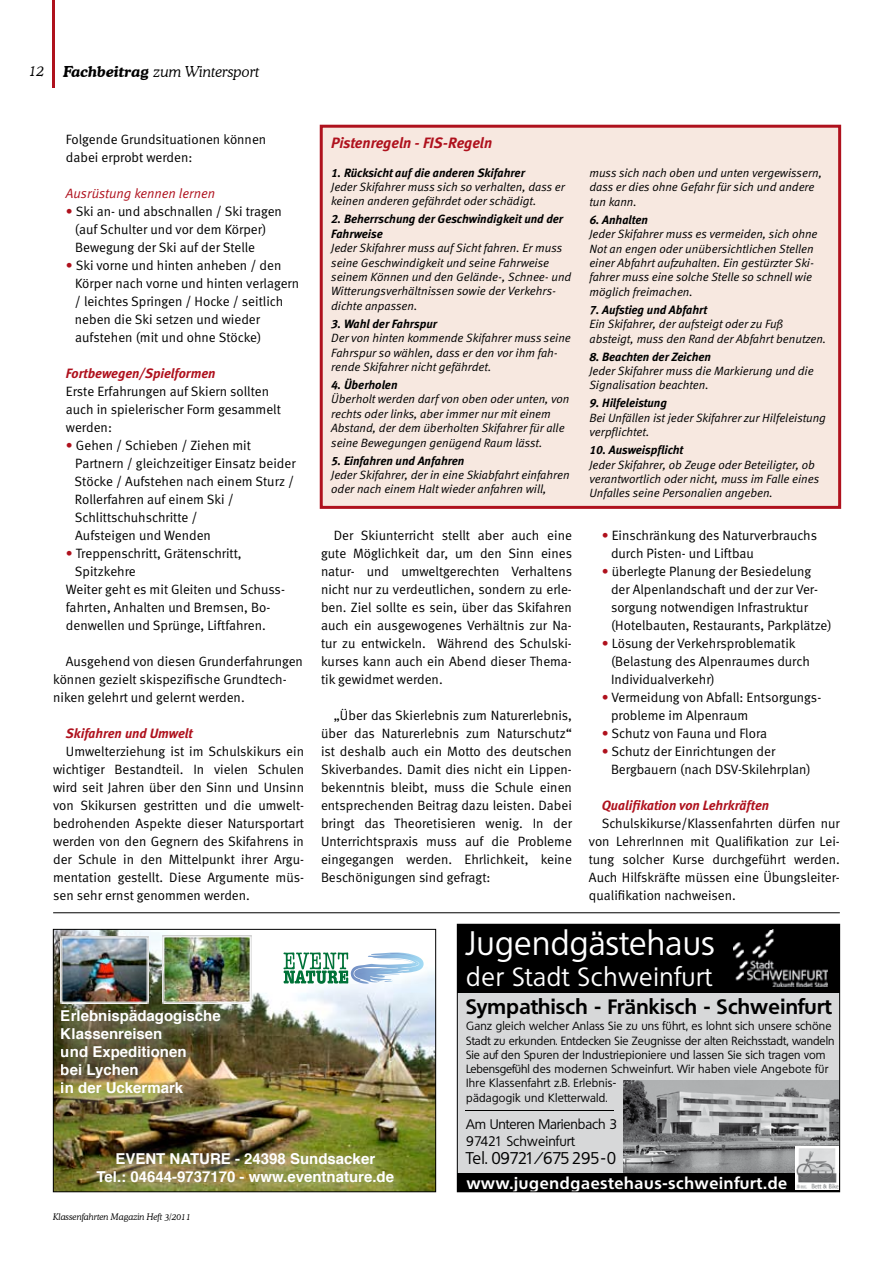
<style>
.page{position:relative;width:893px;height:1263px;background:#fff}
.page>*{position:absolute;margin:0;border:0;box-sizing:border-box;transform-origin:0 0}
.t1{font:33px "Quebec";letter-spacing:.01em;color:#fff}
.t2{font:25.5px "Quebec";letter-spacing:.03em;color:#fff}
.t3{font:700 20.25px "Quebec";letter-spacing:.02em;color:#000}
.t4{font:16.5px "Quebec";letter-spacing:-.025em;color:#000}
.t5{font:700 15.9px "Quebec";letter-spacing:.05em;color:#fff}
.t6{font:700 15px/18px "Helvetica";color:#fff}
.t7{font:italic 300 15px "Cooper BT";color:#000}
.t8{font:italic 15px "Meta Bold LF";color:#af111d}
.t9{font:13.5px/18px "Meta Normal";color:#000}
.t10{font:italic 700 13.5px "Meta";color:#af111d}
.t11{font:13.5px/16.5px "Quebec";letter-spacing:-.01em;color:#000}
.t12{font:italic 13.5px "Meta Bold LF";color:#af111d}
.t13{font:italic 13.5px "Meta Normal";color:#af111d}
.t14{font:italic 12px/14.4px "Meta Normal LF";color:#000}
.t15{font:italic 12px/14.4px "Meta Bold LF";color:#000}
.t16{font:11.55px/14.2px "Quebec";letter-spacing:.01em;color:#000}
.t17{font:italic 300 9px "Cooper BT";color:#000}
.s1{font-weight:700}
.s2{color:#af111d}
</style>
<div class="page">
<div style="left:457px;top:931px;width:383px;height:243px;background:#d7d8d9"></div>
<img style="left:624px;top:1080px;width:214px;height:93px">
<div style="left:457px;top:924px;width:383px;height:68px;background:#000"></div>
<div style="left:457px;top:1173px;width:383px;height:19px;background:#000"></div>
<img style="left:733px;top:929px;width:95px;height:57px">
<hr style="left:466px;top:1110px;width:148px;height:1px;background:#000">
<img style="left:795px;top:1146px;width:43px;height:44px">
<div style="left:457px;top:924px;width:383px;height:268px;border:1px solid #000"></div>
<hr style="left:53px;top:0;width:2px;height:88px;background:#af111d">
<hr style="left:53px;top:912px;width:787px;height:1px;background:#000">
<img style="left:55px;top:931px;width:379px;height:259px">
<img style="left:274px;top:943px;width:160px;height:63px">
<svg style="left:283px;top:952px;width:139px;height:32px"></svg>
<img style="left:55px;top:1000px;width:187px;height:116px">
<img style="left:86px;top:1143px;width:329px;height:47px">
<img style="left:60px;top:936px;width:89px;height:67px">
<img style="left:163px;top:936px;width:88px;height:67px">
<div style="left:53px;top:929px;width:383px;height:263px;border:1px solid #000"></div>
<div style="left:321px;top:126px;width:519px;height:381px;background:#f7e8e0"></div>
<div style="left:320px;top:125px;width:521px;height:384px;border:3px solid #af111d"></div>
<p class="t7" style="left:29px;top:62px;width:17px">12</p>
<p class="t7" style="left:63px;top:63px;width:197px"><span class="s1">Fachbeitrag</span> zum Wintersport</p>
<p class="t9" style="left:66px;top:130px;width:202px">Folgende Grundsituationen können dabei erprobt werden:</p>
<p class="t13" style="left:66px;top:186px;width:151px">Ausrüstung kennen lernen</p>
<p class="t9" style="left:75px;top:202px;width:209px;text-indent:-9px"><span class="s2">•</span> Ski an- und abschnallen / Ski tragen (auf Schulter und vor dem Körper)<br>Bewegung der Ski auf der Stelle</p>
<p class="t9" style="left:75px;top:256px;width:226px;text-indent:-9px"><span class="s2">•</span> Ski vorne und hinten anheben / den Körper nach vorne und hinten verlagern / leichtes Springen / Hocke / seitlich neben die Ski setzen und wieder aufstehen (mit und ohne Stöcke)</p>
<p class="t12" style="left:66px;top:365px;width:151px">Fortbewegen/Spielformen</p>
<p class="t9" style="left:66px;top:382px;width:217px">Erste Erfahrungen auf Skiern sollten auch in spielerischer Form gesammelt werden:</p>
<p class="t9" style="left:75px;top:436px;width:223px;text-indent:-9px"><span class="s2">•</span> Gehen / Schieben / Ziehen mit<br>Partnern / gleichzeitiger Einsatz beider<br>Stöcke / Aufstehen nach einem Sturz /<br>Rollerfahren auf einem Ski /<br>Schlittschuhschritte /<br>Aufsteigen und Wenden</p>
<p class="t9" style="left:66px;top:544px;width:177px"><span class="s2">•</span> Treppenschritt, Grätenschritt,</p>
<p class="t9" style="left:75px;top:562px;width:62px">Spitzkehre</p>
<p class="t9" style="left:66px;top:580px;width:220px">Weiter geht es mit Gleiten und Schuss-</p>
<p class="t9" style="left:66px;top:598px;width:206px">fahrten, Anhalten und Bremsen, Bo-</p>
<p class="t9" style="left:66px;top:616px;width:201px">denwellen und Sprünge, Liftfahren.</p>
<p class="t9" style="left:53px;top:652px;width:251px;text-indent:13px">Ausgehend von diesen Grunderfahrungen können gezielt skispezifische Grundtech&shy;niken gelehrt und gelernt werden.</p>
<p class="t10" style="left:66px;top:725px;width:128px">Skifahren und Umwelt</p>
<p class="t9" style="left:53px;top:742px;width:253px;text-align:justify;text-indent:13px">Umwelterziehung ist im Schulskikurs ein wichtiger Bestandteil. In vielen Schulen wird seit Jahren über den Sinn und Unsinn von Skikursen gestritten und die umwelt&shy;bedrohenden Aspekte dieser Natursportart werden von den Gegnern des Skifahrens in der Schule in den Mittelpunkt ihrer Argu&shy;mentation gestellt. Diese Argumente müs&shy;sen sehr ernst genommen werden.</p>
<p class="t6" style="left:61px;top:1008px;width:162px">Erlebnispädagogische<br>Klassenreisen<br>und Expeditionen<br>bei Lychen<br>in der Uckermark</p>
<p class="t8" style="left:331px;top:134px;width:162px">Pistenregeln - FIS-Regeln</p>
<p class="t15" style="left:331px;top:165px;width:195px">1. Rücksicht auf die anderen Skifahrer</p>
<p class="t14" style="left:331px;top:180px;width:235px">Jeder Skifahrer muss sich so verhalten, dass er keinen anderen gefährdet oder schädigt.</p>
<p class="t15" style="left:331px;top:212px;width:234px">2. Beherrschung der Geschwindigkeit und der<br>Fahrweise</p>
<p class="t14" style="left:331px;top:241px;width:242px">Jeder Skifahrer muss auf Sicht fahren. Er muss seine Geschwindigkeit und seine Fahrweise seinem Können und den Gelände-, Schnee- und Witterungsverhältnissen sowie der Verkehrs&shy;dichte anpassen.</p>
<p class="t15" style="left:331px;top:316px;width:108px">3. Wahl der Fahrspur</p>
<p class="t14" style="left:331px;top:331px;width:241px">Der von hinten kommende Skifahrer muss seine<br>Fahrspur so wählen, dass er den vor ihm fah&shy;rende Skifahrer nicht gefährdet.</p>
<p class="t15" style="left:331px;top:378px;width:68px">4. Überholen</p>
<p class="t14" style="left:331px;top:392px;width:240px">Überholt werden darf von oben oder unten, von rechts oder links, aber immer nur mit einem Abstand, der dem überholten Skifahrer für alle seine Bewegungen genügend Raum lässt.</p>
<p class="t15" style="left:331px;top:453px;width:135px">5. Einfahren und Anfahren</p>
<p class="t14" style="left:331px;top:468px;width:240px">Jeder Skifahrer, der in eine Skiabfahrt einfahren oder nach einem Halt wieder anfahren will,</p>
<p class="t9" style="left:321px;top:526px;width:252px;text-align:justify;text-indent:13px">Der Skiunterricht stellt aber auch eine gute Möglichkeit dar, um den Sinn eines natur- und umweltgerechten Verhaltens nicht nur zu verdeutlichen, sondern zu erle&shy;ben. Ziel sollte es sein, über das Skifahren auch ein ausgewogenes Verhältnis zur Na&shy;tur zu entwickeln. Während des Schulski&shy;kurses kann auch ein Abend dieser Thema&shy;tik gewidmet werden.</p>
<p class="t9" style="left:321px;top:706px;width:252px;text-align:justify;text-indent:13px">„Über das Skierlebnis zum Naturerlebnis, über das Naturerlebnis zum Naturschutz“ ist deshalb auch ein Motto des deutschen Skiverbandes. Damit dies nicht ein Lippen&shy;bekenntnis bleibt, muss die Schule einen entsprechenden Beitrag dazu leisten. Dabei bringt das Theoretisieren wenig. In der Unterrichtspraxis muss auf die Probleme eingegangen werden. Ehrlichkeit, keine Beschönigungen sind gefragt:</p>
<p class="t14" style="left:589px;top:165px;width:234px">muss sich nach oben und unten vergewissern, dass er dies ohne Gefahr für sich und andere tun kann.</p>
<p class="t15" style="left:589px;top:212px;width:60px">6. Anhalten</p>
<p class="t14" style="left:589px;top:227px;width:230px">Jeder Skifahrer muss es vermeiden, sich ohne Not an engen oder unübersichtlichen Stellen einer Abfahrt aufzuhalten. Ein gestürzter Ski&shy;fahrer muss eine solche Stelle so schnell wie möglich freimachen.</p>
<p class="t15" style="left:589px;top:302px;width:119px">7. Aufstieg und Abfahrt</p>
<p class="t14" style="left:589px;top:317px;width:238px">Ein Skifahrer, der aufsteigt oder zu Fuß absteigt, muss den Rand der Abfahrt benutzen.</p>
<p class="t15" style="left:589px;top:349px;width:123px">8. Beachten der Zeichen</p>
<p class="t14" style="left:589px;top:363px;width:226px">Jeder Skifahrer muss die Markierung und die<br>Signalisation beachten.</p>
<p class="t15" style="left:589px;top:396px;width:79px">9. Hilfeleistung</p>
<p class="t14" style="left:589px;top:410px;width:238px">Bei Unfällen ist jeder Skifahrer zur Hilfeleistung verpflichtet.</p>
<p class="t15" style="left:589px;top:443px;width:95px">10. Ausweispflicht</p>
<p class="t14" style="left:589px;top:457px;width:231px">Jeder Skifahrer, ob Zeuge oder Beteiligter, ob verantwortlich oder nicht, muss im Falle eines<br>Unfalles seine Personalien angeben.</p>
<p class="t9" style="left:611px;top:526px;width:208px;text-indent:-9px"><span class="s2">•</span> Einschränkung des Naturverbrauchs durch Pisten- und Liftbau</p>
<p class="t9" style="left:611px;top:562px;width:222px;text-indent:-9px"><span class="s2">•</span> überlegte Planung der Besiedelung der Alpenlandschaft und der zur Ver&shy;sorgung notwendigen Infrastruktur (Hotelbauten, Restaurants, Parkplätze)</p>
<p class="t9" style="left:611px;top:634px;width:200px;text-indent:-9px"><span class="s2">•</span> Lösung der Verkehrsproblematik (Belastung des Alpenraumes durch<br>Individualverkehr)</p>
<p class="t9" style="left:611px;top:688px;width:212px;text-indent:-9px"><span class="s2">•</span> Vermeidung von Abfall: Entsorgungs&shy;probleme im Alpenraum</p>
<p class="t9" style="left:602px;top:724px;width:167px"><span class="s2">•</span> Schutz von Fauna und Flora</p>
<p class="t9" style="left:611px;top:742px;width:201px;text-indent:-9px"><span class="s2">•</span> Schutz der Einrichtungen der<br>Bergbauern (nach DSV-Skilehrplan)</p>
<p class="t10" style="left:602px;top:797px;width:169px">Qualifikation von Lehrkräften</p>
<p class="t9" style="left:589px;top:814px;width:252px;text-align:justify;text-indent:13px">Schulskikurse/Klassenfahrten dürfen nur von LehrerInnen mit Qualifikation zur Lei&shy;tung solcher Kurse durchgeführt werden.<br>Auch Hilfskräfte müssen eine Übungsleiter&shy;qualifikation nachweisen.</p>
<h1 class="t1" style="left:466px;top:923px;width:250px">Jugendgästehaus</h1>
<h2 class="t2" style="left:466px;top:961px;width:247px">der Stadt Schweinfurt</h2>
<h3 class="t3" style="left:466px;top:994px;width:367px">Sympathisch - Fränkisch - Schweinfurt</h3>
<p class="t16" style="left:466px;top:1019px;width:370px">Ganz gleich welcher Anlass Sie zu uns führt, es lohnt sich unsere schöne Stadt zu erkunden. Entdecken Sie Zeugnisse der alten Reichsstadt, wandeln Sie auf den Spuren der Industriepioniere und lassen Sie sich tragen vom Lebensgefühl des modernen Schweinfurt. Wir haben viele Angebote für Ihre Klassenfahrt z.B. Erlebnis-<br>pädagogik und Kletterwald.</p>
<p class="t6" style="left:96px;top:1151px;width:299px;text-align:center">EVENT NATURE - 24398 Sundsacker<br>Tel.: 04644-9737170 - www.eventnature.de</p>
<p class="t17" style="left:53px;top:1212px;width:139px">Klassenfahrten Magazin Heft 3/2011</p>
<p class="t11" style="left:466px;top:1116px;width:152px">Am Unteren Marienbach 3<br>97421 Schweinfurt</p>
<p class="t4" style="left:466px;top:1148px;width:151px">Tel. 09721/675295-0</p>
<p class="t5" style="left:467px;top:1173px;width:322px">www.jugendgaestehaus-schweinfurt.de</p>
</div>
